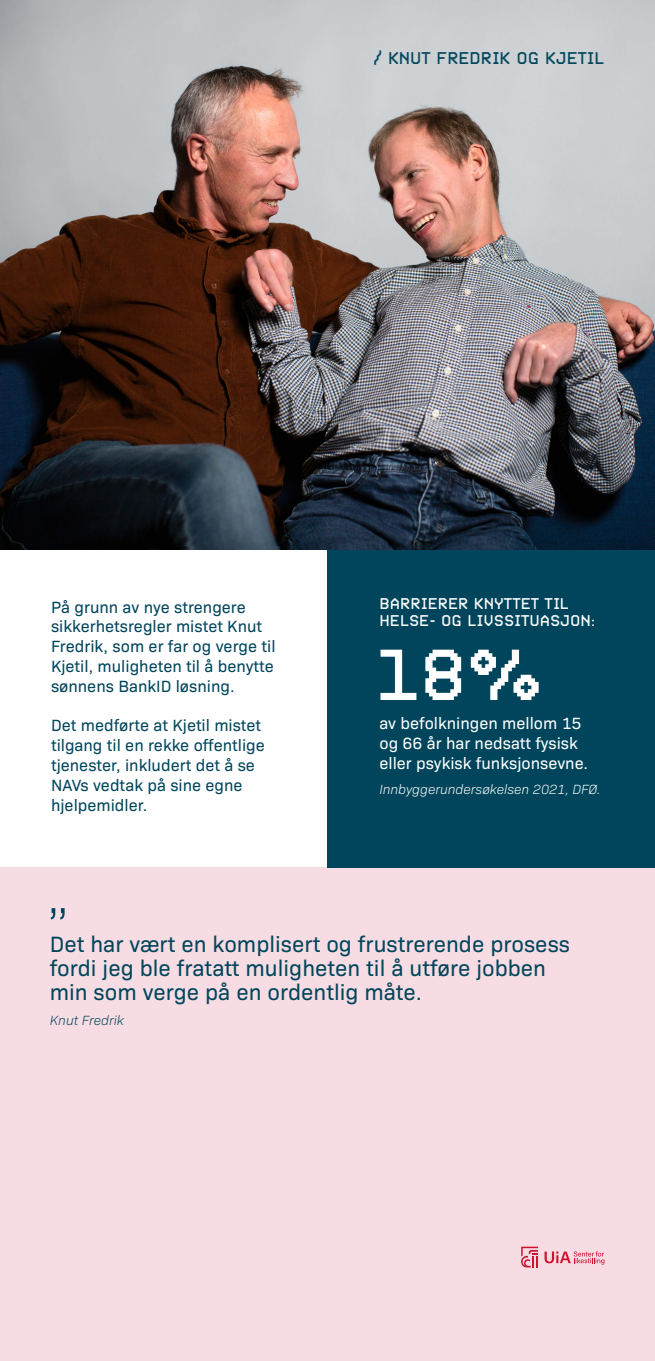
<style>
.page{position:relative;width:655px;height:1361px;background:#fff}
.page>*{position:absolute;margin:0;border:0;box-sizing:border-box;transform-origin:0 0}
.t1{font:76.5px "PF Videotext";color:#fff}
.t2{font:300 54px "Bio Sans";color:#00455b}
.t3{font:22.5px/24px "Bio Sans";color:#00455b}
.t4{font:18px "PF Videotext";color:#00455b}
.t5{font:16.5px/19.8px "Bio Sans";color:#00455b}
.t6{font:16.5px/19.8px "Bio Sans";color:#fff}
.t7{font:16.5px/16.5px "PF Videotext";color:#fff}
.t8{font:italic 300 13.5px "Bio Sans";color:#fff}
.t9{font:italic 300 13.5px "Bio Sans";color:#00455b}
</style>
<div class="page">
<img style="left:0;top:0;width:655px;height:550px">
<div style="left:0;top:867px;width:655px;height:494px;background:#f7dce3"></div>
<div style="left:327px;top:550px;width:328px;height:317px;background:#00455b"></div>
<svg style="left:521px;top:1246px;width:17px;height:21px"></svg>
<svg style="left:544px;top:1251px;width:60px;height:13px"></svg>
<p class="t4" style="left:373px;top:43px;width:232px">/ KNUT FREDRIK OG KJETIL</p>
<p class="t5" style="left:51px;top:595px;width:226px">På grunn av nye strengere sikkerhetsregler mistet Knut<br>Fredrik, som er far og verge til<br>Kjetil, muligheten til å benytte sønnens BankID løsning.</p>
<p class="t5" style="left:51px;top:714px;width:215px">Det medførte at Kjetil mistet tilgang til en rekke offentlige tjenester, inkludert det å se<br>NAVs vedtak på sine egne hjelpemidler.</p>
<h2 class="t2" style="left:47px;top:887px;width:23px">”</h2>
<p class="t7" style="left:379px;top:593px;width:217px">BARRIERER KNYTTET TIL<br>HELSE- OG LIVSSITUASJON:</p>
<h1 class="t1" style="left:374px;top:612px;width:170px">18%</h1>
<p class="t6" style="left:379px;top:712px;width:210px">av befolkningen mellom 15 og 66 år har nedsatt fysisk eller psykisk funksjonsevne.</p>
<p class="t8" style="left:379px;top:779px;width:223px">Innbyggerundersøkelsen 2021, DFØ.</p>
<h3 class="t3" style="left:50px;top:930px;width:522px">Det har vært en komplisert og frustrerende prosess fordi jeg ble fratatt muligheten til å utføre jobben min som verge på en ordentlig måte.</h3>
<p class="t9" style="left:50px;top:1010px;width:76px">Knut Fredrik</p>
</div>
